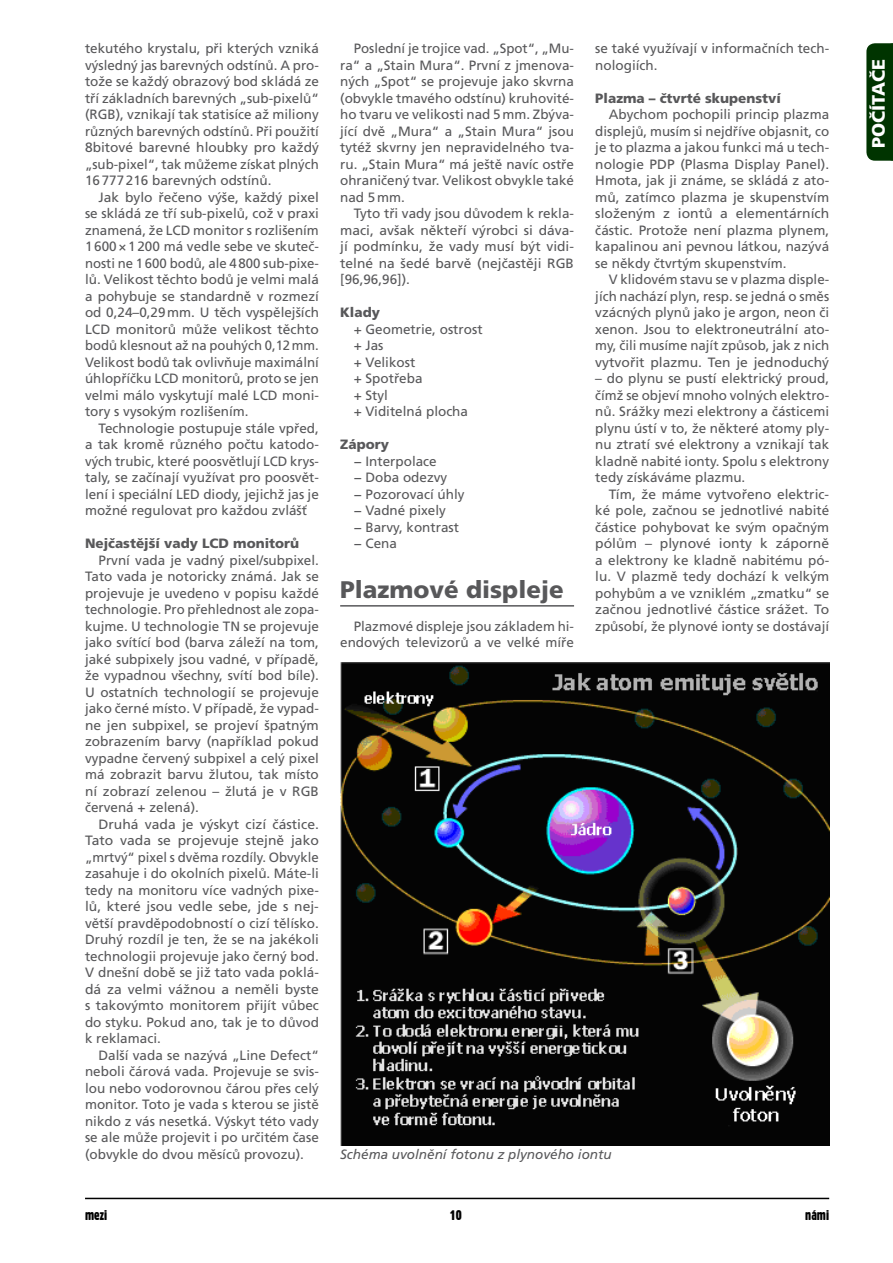
<style>
.page{position:relative;width:893px;height:1263px;background:#fff}
.page>*{position:absolute;margin:0;border:0;box-sizing:border-box;transform-origin:0 0}
.t1{font:900 24px "Frutiger CE";color:#58585a}
.t2{font:900 18px "Frutiger CE";color:#fff}
.t3{font:13.5px/16.5px "Frutiger CE";color:#58585a;text-align:justify}
.t4{font:900 13.5px "Frutiger CE";color:#58585a}
.t5{font:italic 13.5px "Frutiger CE";color:#58585a}
.t6{font:13.5px "Gothic 821 Condensed BT";color:#000}
</style>
<div class="page">
<hr style="left:85px;top:1198px;width:744px;height:1px;background:#000">
<hr style="left:340px;top:605px;width:234px;height:2px;background:#58585a">
<img style="left:341px;top:663px;width:488px;height:482px">
<div style="left:866px;top:43px;width:27px;height:118px;background:#003400"></div>
<p class="t3" style="left:85px;top:40px;width:235px">tekutého krystalu, při kterých vzniká výsledný jas barevných odstínů. A pro&shy;tože se každý obrazový bod skládá ze tří základních barevných „sub-pixelů“ (RGB), vznikají tak statisíce až miliony různých barevných odstínů. Při použití 8bitové barevné hloubky pro každý „sub-pixel“, tak můžeme získat plných 16777216 barevných odstínů.</p>
<p class="t3" style="left:85px;top:189px;width:235px;text-indent:14px">Jak bylo řečeno výše, každý pixel se skládá ze tří sub-pixelů, což v praxi znamená, že LCD monitor s rozlišením 1600×1200 má vedle sebe ve skuteč&shy;nosti ne 1600 bodů, ale 4800 sub-pixe&shy;lů. Velikost těchto bodů je velmi malá a pohybuje se standardně v rozmezí od 0,24–0,29mm. U těch vyspělejších LCD monitorů může velikost těchto bodů klesnout až na pouhých 0,12mm.<br>Velikost bodů tak ovlivňuje maximální úhlopříčku LCD monitorů, proto se jen velmi málo vyskytují malé LCD moni&shy;tory s vysokým rozlišením.</p>
<p class="t3" style="left:85px;top:420px;width:235px;text-indent:14px">Technologie postupuje stále vpřed, a tak kromě různého počtu katodo&shy;vých trubic, které poosvětlují LCD krys&shy;taly, se začínají využívat pro poosvět&shy;lení i speciální LED diody, jejichž jas je možné regulovat pro každou zvlášť</p>
<p class="t4" style="left:85px;top:536px;width:216px">Nejčastější vady LCD monitorů</p>
<p class="t3" style="left:85px;top:552px;width:235px;text-indent:14px">První vada je vadný pixel/subpixel.<br>Tato vada je notoricky známá. Jak se projevuje je uvedeno v popisu každé technologie. Pro přehlednost ale zopa&shy;kujme. U technologie TN se projevuje jako svítící bod (barva záleží na tom, jaké subpixely jsou vadné, v případě, že vypadnou všechny, svítí bod bíle).<br>U ostatních technologií se projevuje jako černé místo. V případě, že vypad&shy;ne jen subpixel, se projeví špatným zobrazením barvy (například pokud vypadne červený subpixel a celý pixel má zobrazit barvu žlutou, tak místo ní zobrazí zelenou – žlutá je v RGB červená + zelená).</p>
<p class="t3" style="left:85px;top:816px;width:235px;text-indent:14px">Druhá vada je výskyt cizí částice.<br>Tato vada se projevuje stejně jako „mrtvý“ pixel s dvěma rozdíly. Obvykle zasahuje i do okolních pixelů. Máte-li tedy na monitoru více vadných pixe&shy;lů, které jsou vedle sebe, jde s nej&shy;větší pravděpodobností o cizí tělísko.<br>Druhý rozdíl je ten, že se na jakékoli technologii projevuje jako černý bod.<br>V dnešní době se již tato vada poklá&shy;dá za velmi vážnou a neměli byste s takovýmto monitorem přijít vůbec do styku. Pokud ano, tak je to důvod k reklamaci.</p>
<p class="t3" style="left:85px;top:1047px;width:235px;text-indent:14px">Další vada se nazývá „Line Defect“ neboli čárová vada. Projevuje se svis&shy;lou nebo vodorovnou čárou přes celý monitor. Toto je vada s kterou se jistě nikdo z vás nesetká. Výskyt této vady se ale může projevit i po určitém čase (obvykle do dvou měsíců provozu).</p>
<p class="t3" style="left:340px;top:40px;width:235px;text-indent:14px">Poslední je trojice vad. „Spot“, „Mu&shy;ra“ a „Stain Mura“. První z jmenova&shy;ných „Spot“ se projevuje jako skvrna (obvykle tmavého odstínu) kruhovité&shy;ho tvaru ve velikosti nad 5mm. Zbýva&shy;jící dvě „Mura“ a „Stain Mura“ jsou tytéž skvrny jen nepravidelného tva&shy;ru. „Stain Mura“ má ještě navíc ostře ohraničený tvar. Velikost obvykle také nad 5mm.</p>
<p class="t3" style="left:340px;top:205px;width:235px;text-indent:14px">Tyto tři vady jsou důvodem k rekla&shy;maci, avšak někteří výrobci si dáva&shy;jí podmínku, že vady musí být vidi&shy;telné na šedé barvě (nejčastěji RGB [96,96,96]).</p>
<p class="t4" style="left:340px;top:305px;width:41px">Klady</p>
<p class="t3" style="left:354px;top:321px;width:130px;text-align:left">+ Geometrie, ostrost + Jas<br>+ Velikost<br>+ Spotřeba<br>+ Styl<br>+ Viditelná plocha</p>
<p class="t4" style="left:340px;top:437px;width:50px">Zápory</p>
<p class="t3" style="left:354px;top:453px;width:112px;text-align:left">− Interpolace<br>− Doba odezvy<br>− Pozorovací úhly − Vadné pixely<br>− Barvy, kontrast − Cena</p>
<h1 class="t1" style="left:340px;top:576px;width:225px">Plazmové displeje</h1>
<p class="t3" style="left:340px;top:618px;width:235px;text-align:right">Plazmové displeje jsou základem hi&shy;endových televizorů a ve velké míře</p>
<p class="t3" style="left:595px;top:40px;width:235px">se také využívají v informačních tech&shy;nologiích.</p>
<p class="t4" style="left:595px;top:90px;width:187px">Plazma – čtvrté skupenství</p>
<p class="t3" style="left:595px;top:106px;width:235px;text-indent:14px">Abychom pochopili princip plazma displejů, musím si nejdříve objasnit, co je to plazma a jakou funkci má u tech&shy;nologie PDP (Plasma Display Panel).<br>Hmota, jak ji známe, se skládá z ato&shy;mů, zatímco plazma je skupenstvím složeným z iontů a elementárních částic. Protože není plazma plynem, kapalinou ani pevnou látkou, nazývá se někdy čtvrtým skupenstvím.</p>
<p class="t3" style="left:595px;top:271px;width:235px;text-indent:14px">V klidovém stavu se v plazma disple&shy;jích nachází plyn, resp. se jedná o směs vzácných plynů jako je argon, neon či xenon. Jsou to elektroneutrální ato&shy;my, čili musíme najít způsob, jak z nich vytvořit plazmu. Ten je jednoduchý</p>
<p class="t3" style="left:595px;top:370px;width:235px">– do plynu se pustí elektrický proud, čímž se objeví mnoho volných elektro&shy;nů. Srážky mezi elektrony a částicemi plynu ústí v to, že některé atomy ply&shy;nu ztratí své elektrony a vznikají tak kladně nabité ionty. Spolu s elektrony tedy získáváme plazmu.</p>
<p class="t3" style="left:595px;top:486px;width:235px;text-indent:14px">Tím, že máme vytvořeno elektric&shy;ké pole, začnou se jednotlivé nabité částice pohybovat ke svým opačným pólům – plynové ionty k záporně a elektrony ke kladně nabitému pó&shy;lu. V plazmě tedy dochází k velkým pohybům a ve vzniklém „zmatku“ se začnou jednotlivé částice srážet. To způsobí, že plynové ionty se dostávají</p>
<p class="t5" style="left:340px;top:1146px;width:273px">Schéma uvolnění fotonu z plynového iontu</p>
<p class="t6" style="left:85px;top:1207px;width:24px">mezi</p>
<p class="t6" style="left:450px;top:1207px;width:14px">10</p>
<p class="t6" style="left:805px;top:1207px;width:25px">námi</p>
<h2 class="t2" style="left:868px;top:148px;width:90px;rotate:-90deg">počítače</h2>
</div>
